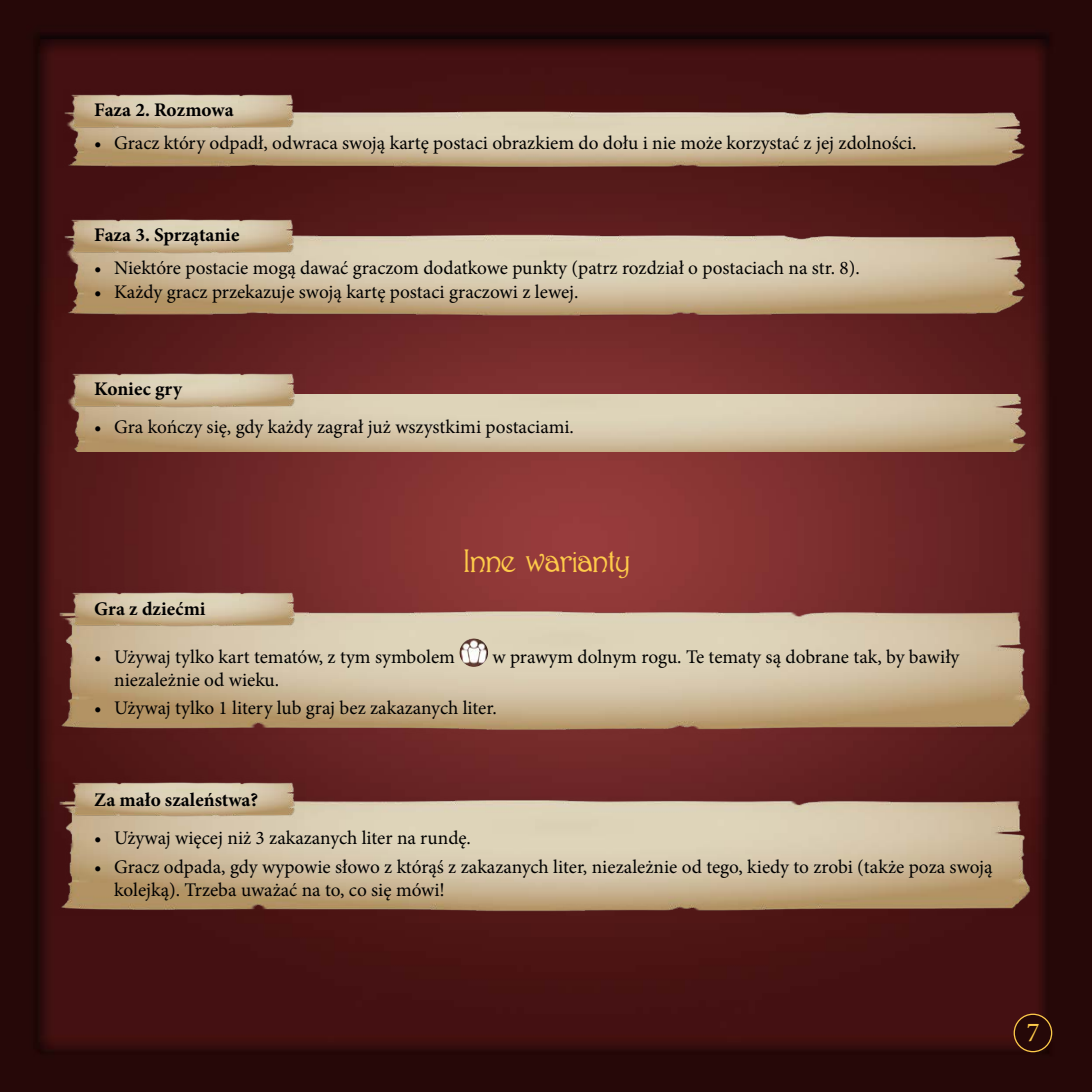
<style>
.page{position:relative;width:1092px;height:1092px;background:#fff}
.page>*{position:absolute;margin:0;border:0;box-sizing:border-box;transform-origin:0 0}
.t1{font:33.25px "Harrington";color:#fecb4a}
.t2{font:27.3px "Minion Pro";color:#fecb4a}
.t3{font:19.25px/23.1px "Minion Pro";color:#000}
.t4{font:700 19.25px "Minion Pro";color:#000}
</style>
<div class="page">
<img style="left:0;top:0;width:1091px;height:1091px">
<img style="left:56px;top:112px;width:979px;height:55px">
<img style="left:56px;top:234px;width:979px;height:82px">
<img style="left:64px;top:89px;width:239px;height:52px">
<img style="left:64px;top:215px;width:239px;height:51px">
<img style="left:57px;top:395px;width:979px;height:56px">
<img style="left:64px;top:368px;width:240px;height:52px">
<img style="left:52px;top:609px;width:988px;height:125px">
<img style="left:52px;top:798px;width:988px;height:117px">
<img style="left:64px;top:777px;width:240px;height:52px">
<img style="left:64px;top:587px;width:240px;height:52px">
<img style="left:459px;top:638px;width:29px;height:29px;border-radius:14px">
<div style="left:1014px;top:1014px;width:37px;height:37px;background:#250808;border-radius:50%"></div>
<div style="left:1013px;top:1013px;width:39px;height:39px;border:1px solid #fecb4a;border-radius:50%"></div>
<p class="t4" style="left:94px;top:96px;width:141px">Faza 2. Rozmowa</p>
<p class="t3" style="left:94px;top:131px;width:823px">• Gracz który odpadł, odwraca swoją kartę postaci obrazkiem do dołu i nie może korzystać z jej zdolności.</p>
<p class="t4" style="left:94px;top:222px;width:147px">Faza 3. Sprzątanie</p>
<p class="t3" style="left:94px;top:257px;width:767px">• Niektóre postacie mogą dawać graczom dodatkowe punkty (patrz rozdział o postaciach na str. 8).</p>
<p class="t3" style="left:94px;top:280px;width:485px">• Każdy gracz przekazuje swoją kartę postaci graczowi z lewej.</p>
<p class="t4" style="left:94px;top:375px;width:89px">Koniec gry</p>
<p class="t3" style="left:94px;top:415px;width:481px">• Gra kończy się, gdy każdy zagrał już wszystkimi postaciami.</p>
<h1 class="t1" style="left:464px;top:541px;width:168px">Inne warianty</h1>
<p class="t4" style="left:94px;top:595px;width:113px">Gra z dziećmi</p>
<p class="t3" style="left:94px;top:645px;width:362px">• Używaj tylko kart tematów, z tym symbolem</p>
<p class="t3" style="left:492px;top:645px;width:468px">w prawym dolnym rogu. Te tematy są dobrane tak, by bawiły</p>
<p class="t3" style="left:114px;top:668px;width:166px">niezależnie od wieku.</p>
<p class="t3" style="left:94px;top:696px;width:404px">• Używaj tylko 1 litery lub graj bez zakazanych liter.</p>
<p class="t4" style="left:94px;top:786px;width:165px">Za mało szaleństwa?</p>
<p class="t3" style="left:94px;top:826px;width:378px">• Używaj więcej niż 3 zakazanych liter na rundę.</p>
<p class="t3" style="left:114px;top:854px;width:880px;text-indent:-20px">• Gracz odpada, gdy wypowie słowo z którąś z zakazanych liter, niezależnie od tego, kiedy to zrobi (także poza swoją kolejką). Trzeba uważać na to, co się mówi!</p>
<h2 class="t2" style="left:1026px;top:1013px;width:15px">7</h2>
</div>
